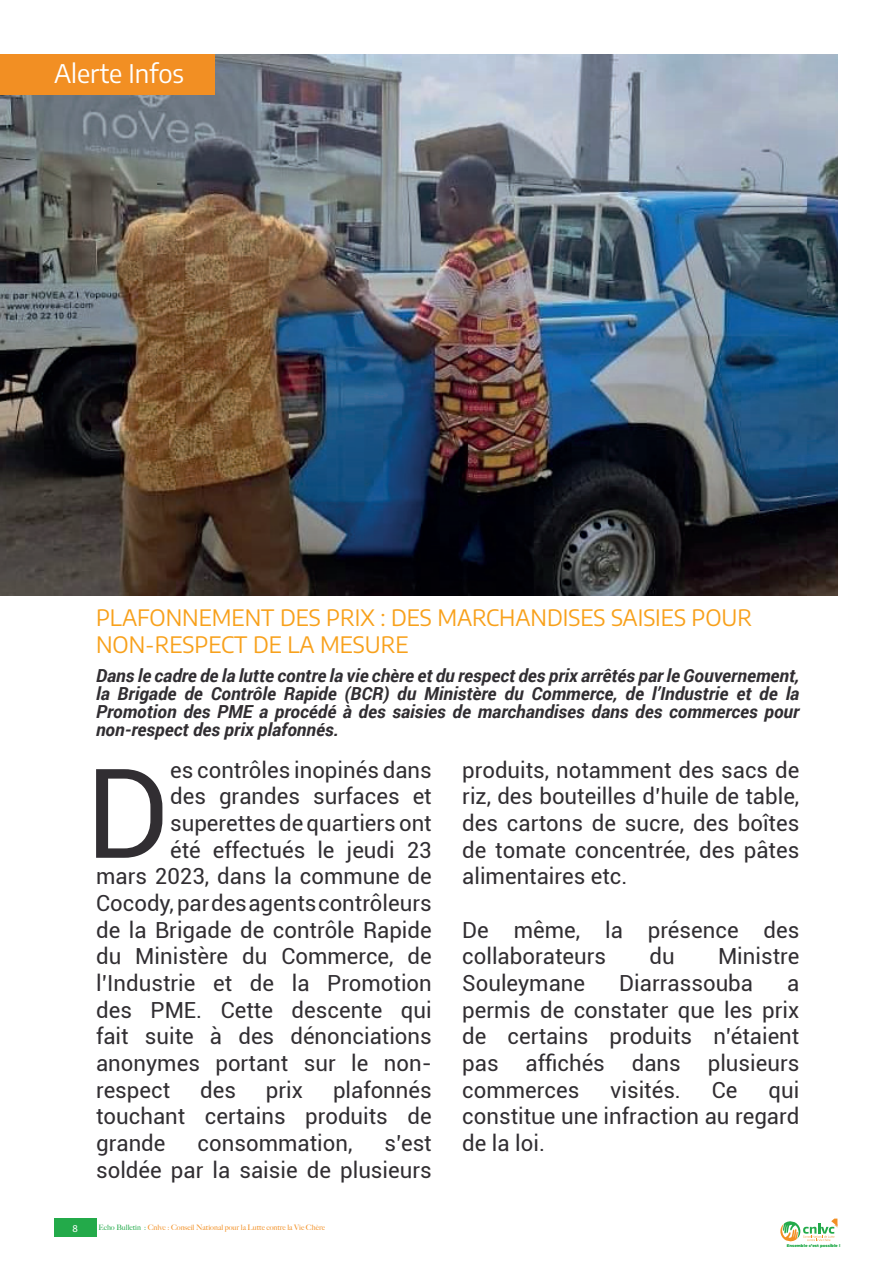
<style>
.page{position:relative;width:893px;height:1263px;background:#fff}
.page>*{position:absolute;margin:0;border:0;box-sizing:border-box;transform-origin:0 0}
.t1{font:124.65px "Roboto";color:#312e32}
.t2{font:100 condensed 25.5px "Encode Sans";color:#fff}
.t3{font:100 condensed 22.5px/27px "Encode Sans";color:#f8a11c}
.t4{font:22.2px/26.7px "Roboto";color:#312e32;text-align:justify}
.t5{font:italic 700 18px/18px "Roboto";color:#312e32;text-align:justify}
.t6{font:10.5px "Myriad Pro";color:#fff}
.t7{font:500 7.5px "Big Caslon";color:#f28f23}
.t8{font:900 3.9px "Montserrat";color:#23aa4a}
.s1{color:#23aa4a}
</style>
<div class="page">
<div style="left:54px;top:1218px;width:42px;height:19px;background:#23aa4a"></div>
<svg style="left:780px;top:1218px;width:57px;height:24px"></svg>
<img style="left:0;top:54px;width:838px;height:541px">
<div style="left:0;top:54px;width:214px;height:40px;background:#f28f23"></div>
<hr style="left:892px;top:54px;width:1px;height:41px;background:#f28f23">
<p class="t2" style="left:54px;top:56px;width:131px">Alerte Infos</p>
<p class="t3" style="left:96px;top:603px;width:658px">PLAFONNEMENT DES PRIX : DES MARCHANDISES SAISIES POUR<br>NON-RESPECT DE LA MESURE</p>
<p class="t5" style="left:96px;top:666px;width:705px">Dans le cadre de la lutte contre la vie chère et du respect des prix arrêtés par le Gouvernement, la Brigade de Contrôle Rapide (BCR) du Ministère du Commerce, de l’Industrie et de la Promotion des PME a procédé à des saisies de marchandises dans des commerces pour non-respect des prix plafonnés.</p>
<h1 class="t1" style="left:86px;top:726px;width:86px">D</h1>
<p class="t4" style="left:170px;top:756px;width:263px">es contrôles inopinés dans</p>
<p class="t4" style="left:170px;top:782px;width:263px">des grandes surfaces et</p>
<p class="t4" style="left:170px;top:809px;width:263px">superettes de quartiers ont</p>
<p class="t4" style="left:170px;top:836px;width:263px">été effectués le jeudi 23</p>
<p class="t4" style="left:96px;top:862px;width:337px">mars 2023, dans la commune de</p>
<p class="t4" style="left:96px;top:889px;width:337px">Cocody, par des agents contrôleurs</p>
<p class="t4" style="left:96px;top:916px;width:337px">de la Brigade de contrôle Rapide</p>
<p class="t4" style="left:96px;top:942px;width:337px">du Ministère du Commerce, de</p>
<p class="t4" style="left:96px;top:969px;width:337px">l’Industrie et de la Promotion</p>
<p class="t4" style="left:96px;top:995px;width:337px">des PME. Cette descente qui</p>
<p class="t4" style="left:96px;top:1022px;width:337px">fait suite à des dénonciations</p>
<p class="t4" style="left:96px;top:1049px;width:337px">anonymes portant sur le non-</p>
<p class="t4" style="left:96px;top:1075px;width:76px">respect</p>
<p class="t4" style="left:200px;top:1075px;width:37px">des</p>
<p class="t4" style="left:266px;top:1075px;width:39px">prix</p>
<p class="t4" style="left:96px;top:1075px;width:337px;text-indent:237px">plafonnés touchant certains produits de grande</p>
<p class="t4" style="left:198px;top:1129px;width:156px">consommation,</p>
<p class="t4" style="left:96px;top:1129px;width:337px;text-align:right">s’est<br>soldée par la saisie de plusieurs</p>
<p class="t6" style="left:72px;top:1222px;width:7px">8</p>
<p class="t7" style="left:98px;top:1221px;width:228px"><span class="s1">Echo Bulletin :</span> Cnlvc : Conseil National pour la Lutte contre la Vie Chère</p>
<p class="t4" style="left:462px;top:756px;width:339px">produits, notamment des sacs de riz, des bouteilles d’huile de table, des cartons de sucre, des boîtes de tomate concentrée, des pâtes alimentaires etc.</p>
<p class="t4" style="left:462px;top:916px;width:339px">De même, la présence des collaborateurs</p>
<p class="t4" style="left:649px;top:942px;width:27px">du</p>
<p class="t4" style="left:718px;top:942px;width:83px">Ministre</p>
<p class="t4" style="left:462px;top:969px;width:124px">Souleymane</p>
<p class="t4" style="left:619px;top:969px;width:135px">Diarrassouba</p>
<p class="t4" style="left:462px;top:969px;width:339px;text-indent:325px">a permis de constater que les prix de certains produits n’étaient pas affichés dans plusieurs commerces</p>
<p class="t4" style="left:462px;top:1075px;width:339px;text-indent:306px">qui constitue une infraction au regard de la loi.</p>
<p class="t4" style="left:610px;top:1075px;width:72px">visités.</p>
<p class="t4" style="left:712px;top:1075px;width:27px">Ce</p>
<p class="t8" style="left:787px;top:1243px;width:55px">Ensemble c’est possible !</p>
</div>
